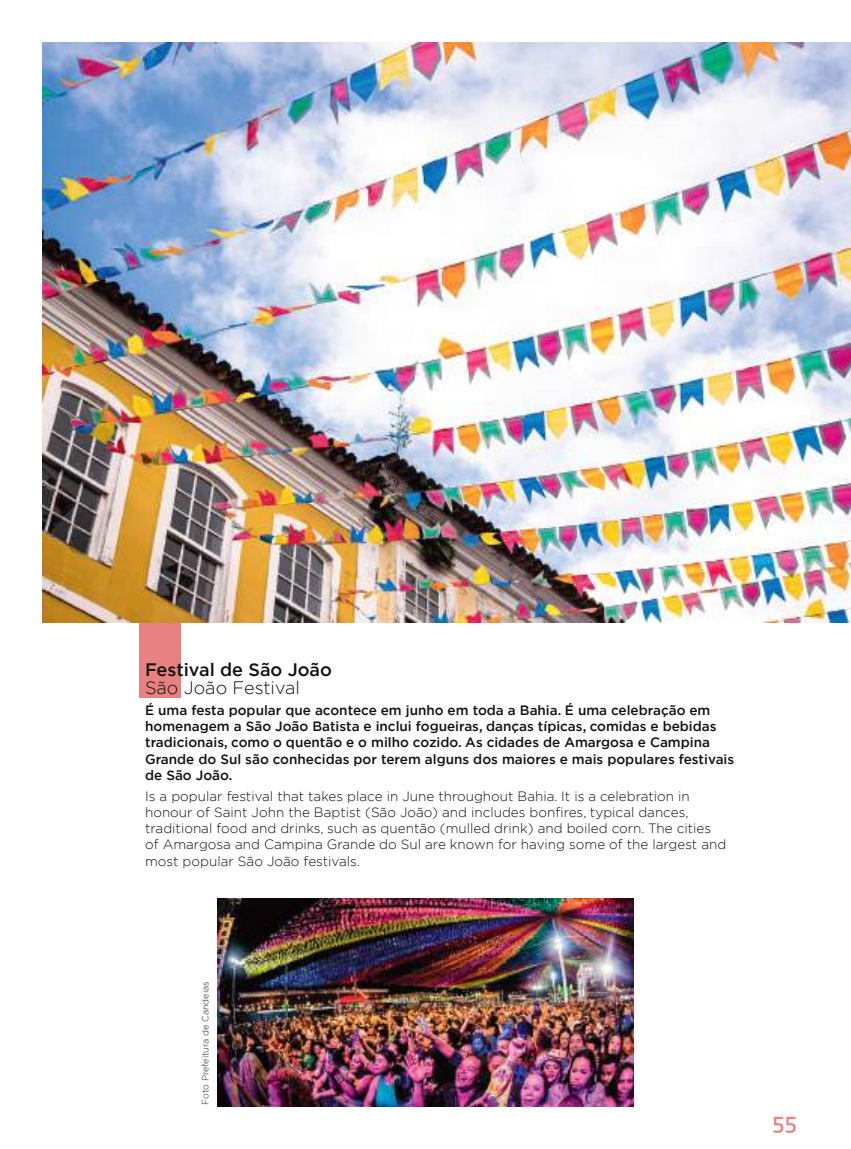
<style>
.page{position:relative;width:851px;height:1149px;background:#fff}
.page>*{position:absolute;margin:0;border:0;box-sizing:border-box;transform-origin:0 0}
.t1{font:500 21px "Apex New";color:#e88282}
.t2{font:500 18px "Gotham";color:#111213}
.t3{font:300 18px "Gotham";color:#111213}
.t4{font:300 13.5px/16.2px "Gotham";color:#111213}
.t5{font:500 13.5px/16.2px "Gotham";color:#111213}
.t6{font:300 9px "Gotham";color:#241f1f}
</style>
<div class="page">
<div style="left:139px;top:518px;width:42px;height:179px;background:#e88282"></div>
<img style="left:43px;top:43px;width:807px;height:579px">
<img style="left:217px;top:898px;width:416px;height:207px">
<h2 class="t2" style="left:145px;top:657px;width:188px">Festival de São João</h2>
<h2 class="t3" style="left:145px;top:676px;width:156px">São João Festival</h2>
<p class="t5" style="left:145px;top:701px;width:590px">É uma festa popular que acontece em junho em toda a Bahia. É uma celebração em homenagem a São João Batista e inclui fogueiras, danças típicas, comidas e bebidas tradicionais, como o quentão e o milho cozido. As cidades de Amargosa e Campina Grande do Sul são conhecidas por terem alguns dos maiores e mais populares festivais de São João.</p>
<p class="t4" style="left:145px;top:787px;width:582px">Is a popular festival that takes place in June throughout Bahia. It is a celebration in honour of Saint John the Baptist (São João) and includes bonfires, typical dances, traditional food and drinks, such as quentão (mulled drink) and boiled corn. The cities of Amargosa and Campina Grande do Sul are known for having some of the largest and most popular São João festivals.</p>
<p class="t6" style="left:199px;top:1104px;width:125px;rotate:-90deg">Foto Prefeitura de Candeias</p>
<h1 class="t1" style="left:772px;top:1108px;width:26px">55</h1>
</div>
